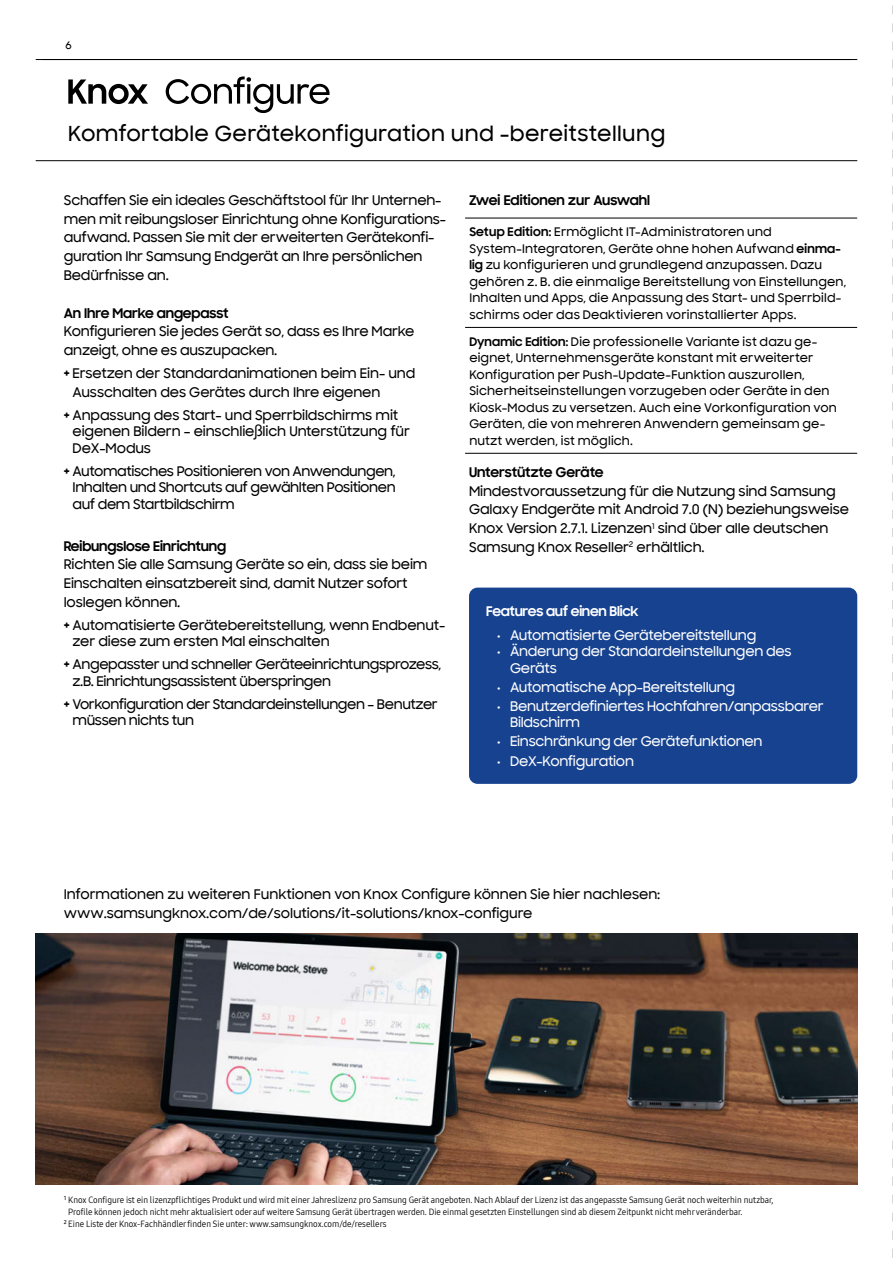
<style>
.page{position:relative;width:893px;height:1263px;background:#fff}
.page>*{position:absolute;margin:0;border:0;box-sizing:border-box;transform-origin:0 0}
.t1{font:500 21px "Samsung Sharp Sans";letter-spacing:.015em;color:#000}
.t2{font:500 13.5px/18.8px "Samsung Sharp Sans";letter-spacing:-.015em;color:#000}
.t3{font:500 13.5px/19.2px "Samsung Sharp Sans";letter-spacing:-.02em;color:#fff}
.t4{font:700 13.5px "Samsung Sharp Sans";letter-spacing:-.01em;color:#000}
.t5{font:700 13.5px "Samsung Sharp Sans";letter-spacing:-.02em;color:#fff}
.t6{font:500 12px/16.5px "Samsung Sharp Sans";letter-spacing:.015em;color:#000}
.t7{font:500 10.5px "Samsung Sharp Sans";color:#000}
.t8{font:9px "Samsung One 400 C";color:#000}
.s1{font-weight:700}
</style>
<div class="page">
<hr style="left:36px;top:59px;width:821px;height:1px;background:#000">
<hr style="left:36px;top:160px;width:821px;height:1px;background:#000">
<div style="left:469px;top:588px;width:388px;height:196px;background:#164290;border-radius:9px"></div>
<img style="left:36px;top:933px;width:821px;height:251px">
<svg style="left:68px;top:79px;width:80px;height:25px"></svg>
<svg style="left:166px;top:76px;width:164px;height:37px"></svg>
<hr style="left:465px;top:218px;width:392px;height:1px;background:#000">
<hr style="left:465px;top:327px;width:392px;height:1px;background:#000">
<hr style="left:465px;top:453px;width:392px;height:1px;background:#000">
<svg style="left:892px;top:5px;width:1px;height:1253px"></svg>
<p class="t7" style="left:65px;top:39px;width:8px">6</p>
<h1 class="t1" style="left:68px;top:121px;width:599px">Komfortable Gerätekonfiguration und -bereitstellung</h1>
<p class="t2" style="left:64px;top:191px;width:384px">Schaffen Sie ein ideales Geschäftstool für Ihr Unterneh&shy;men mit reibungsloser Einrichtung ohne Konfigurations&shy;aufwand. Passen Sie mit der erweiterten Gerätekonfi&shy;guration Ihr Samsung Endgerät an Ihre persönlichen Bedürfnisse an.</p>
<p class="t4" style="left:64px;top:305px;width:166px">An Ihre Marke angepasst</p>
<p class="t2" style="left:64px;top:322px;width:352px">Konfigurieren Sie jedes Gerät so, dass es Ihre Marke anzeigt, ohne es auszupacken.</p>
<p class="t2" style="left:73px;top:364px;width:344px;text-indent:-9px"><span class="s1">+</span> Ersetzen der Standardanimationen beim Ein- und<br>Ausschalten des Gerätes durch Ihre eigenen</p>
<p class="t2" style="left:73px;top:407px;width:339px;line-height:16.5px;text-indent:-9px"><span class="s1">+</span> Anpassung des Start- und Sperrbildschirms mit eigenen Bildern – einschließlich Unterstützung für<br>DeX-Modus</p>
<p class="t2" style="left:73px;top:463px;width:325px;line-height:16.5px;text-align:justify;text-indent:-9px"><span class="s1">+</span> Automatisches Positionieren von Anwendungen, Inhalten und Shortcuts auf gewählten Positionen auf dem Startbildschirm</p>
<p class="t4" style="left:64px;top:538px;width:164px">Reibungslose Einrichtung</p>
<p class="t2" style="left:64px;top:555px;width:365px">Richten Sie alle Samsung Geräte so ein, dass sie beim<br>Einschalten einsatzbereit sind, damit Nutzer sofort loslegen können.</p>
<p class="t2" style="left:73px;top:617px;width:374px;line-height:16.5px;text-indent:-9px"><span class="s1">+</span> Automatisierte Gerätebereitstellung, wenn Endbenut&shy;zer diese zum ersten Mal einschalten</p>
<p class="t2" style="left:73px;top:657px;width:370px;line-height:16.5px;text-indent:-9px"><span class="s1">+</span> Angepasster und schneller Geräteeinrichtungsprozess, z.B. Einrichtungsassistent überspringen</p>
<p class="t2" style="left:73px;top:696px;width:367px;line-height:16.5px;text-indent:-9px"><span class="s1">+</span> Vorkonfiguration der Standardeinstellungen – Benutzer müssen nichts tun</p>
<p class="t4" style="left:469px;top:192px;width:183px">Zwei Editionen zur Auswahl</p>
<p class="t6" style="left:469px;top:224px;width:378px"><span class="s1">Setup Edition:</span> Ermöglicht IT-Administratoren und System-Integratoren, Geräte ohne hohen Aufwand <span class="s1">einma&shy;lig</span> zu konfigurieren und grundlegend anzupassen. Dazu gehören z. B. die einmalige Bereitstellung von Einstellungen, Inhalten und Apps, die Anpassung des Start- und Sperrbild&shy;schirms oder das Deaktivieren vorinstallierter Apps.</p>
<p class="t6" style="left:469px;top:334px;width:369px"><span class="s1">Dynamic Edition:</span> Die professionelle Variante ist dazu ge&shy;eignet, Unternehmensgeräte konstant mit erweiterter Konfiguration per Push-Update-Funktion auszurollen, Sicherheitseinstellungen vorzugeben oder Geräte in den Kiosk-Modus zu versetzen. Auch eine Vorkonfiguration von Geräten, die von mehreren Anwendern gemeinsam ge&shy;nutzt werden, ist möglich.</p>
<p class="t4" style="left:469px;top:464px;width:136px">Unterstützte Geräte</p>
<p class="t2" style="left:469px;top:482px;width:381px">Mindestvoraussetzung für die Nutzung sind Samsung Galaxy Endgeräte mit Android 7.0 (N) beziehungsweise Knox Version 2.7.1. Lizenzen<sup>1</sup> sind über alle deutschen Samsung Knox Reseller<sup>2</sup> erhältlich.</p>
<p class="t5" style="left:486px;top:603px;width:154px">Features auf einen Blick</p>
<p class="t3" style="left:497px;top:626px;width:261px">ï Automatisierte Gerätebereitstellung</p>
<p class="t3" style="left:497px;top:642px;width:297px">ï Änderung der Standardeinstellungen des</p>
<p class="t3" style="left:510px;top:658px;width:49px">Geräts</p>
<p class="t3" style="left:497px;top:678px;width:329px">ï Automatische App-Bereitstellung<br>ï Benutzerdefiniertes Hochfahren/anpassbarer</p>
<p class="t3" style="left:497px;top:713px;width:267px;text-indent:14px">Bildschirm<br>ï Einschränkung der Gerätefunktionen ï DeX-Konfiguration</p>
<p class="t2" style="left:64px;top:885px;width:598px">Informationen zu weiteren Funktionen von Knox Configure können Sie hier nachlesen: www.samsungknox.com/de/solutions/it-solutions/knox-configure</p>
<p class="t8" style="left:64px;top:1194px;width:711px">¹ Knox Configure ist ein lizenzpflichtiges Produkt und wird mit einer Jahreslizenz pro Samsung Gerät angeboten. Nach Ablauf der Lizenz ist das angepasste Samsung Gerät noch weiterhin nutzbar,</p>
<p class="t8" style="left:68px;top:1206px;width:676px">Profile können jedoch nicht mehr aktualisiert oder auf weitere Samsung Gerät übertragen werden. Die einmal gesetzten Einstellungen sind ab diesem Zeitpunkt nicht mehrveränderbar.</p>
<p class="t8" style="left:64px;top:1218px;width:324px">² Eine Liste der Knox-Fachhändler finden Sie unter: www.samsungknox.com/de/resellers</p>
</div>
